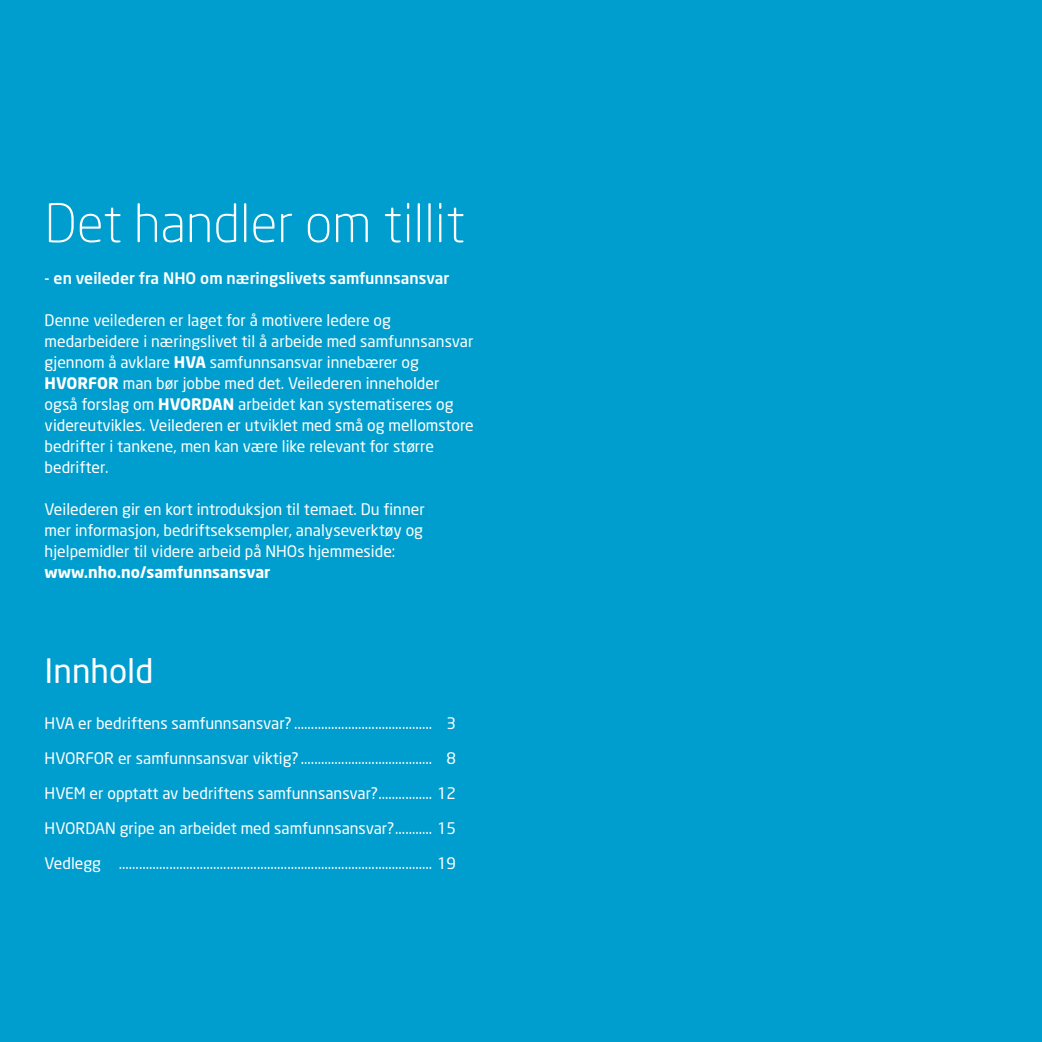
<style>
.page{position:relative;width:1042px;height:1042px;background:#009ece}
.page>*{position:absolute;margin:0;border:0;box-sizing:border-box;transform-origin:0 0}
.t1{font:300 52.5px "Neo Sans";color:#fff}
.t2{font:33.25px "Neo Sans";color:#fff}
.t3{font:15.75px/21px "Neo Sans";color:#fff}
.t4{font:500 15.75px "Neo Sans";color:#fff}
.t5{font:700 15.75px "Neo Sans";color:#fff}
.s1{font-weight:700}
</style>
<div class="page">
<h1 class="t1" style="left:45px;top:192px;width:422px">Det handler om tillit</h1>
<p class="t4" style="left:45px;top:268px;width:406px">- en veileder fra NHO om næringslivets samfunnsansvar</p>
<p class="t3" style="left:45px;top:310px;width:430px">Denne veilederen er laget for å motivere ledere og medarbeidere i næringslivet til å arbeide med samfunnsansvar gjennom å avklare <span class="s1">HVA</span> samfunnsansvar innebærer og <span class="s1">HVORFOR</span> man bør jobbe med det. Veilederen inneholder også forslag om <span class="s1">HVORDAN</span> arbeidet kan systematiseres og videreutvikles. Veilederen er utviklet med små og mellomstore bedrifter i tankene, men kan være like relevant for større bedrifter.</p>
<p class="t3" style="left:45px;top:499px;width:382px;text-align:justify">Veilederen gir en kort introduksjon til temaet. Du finner mer informasjon, bedriftseksempler, analyseverktøy og hjelpemidler til videre arbeid på NHOs hjemmeside:</p>
<p class="t5" style="left:45px;top:562px;width:227px">www.nho.no/samfunnsansvar</p>
<h2 class="t2" style="left:45px;top:651px;width:110px">Innhold</h2>
<p class="t3" style="left:45px;top:712px;width:413px">HVA er bedriftens samfunnsansvar? ......................................... 3</p>
<p class="t3" style="left:45px;top:747px;width:413px">HVORFOR er samfunnsansvar viktig? ....................................... 8</p>
<p class="t3" style="left:45px;top:782px;width:413px">HVEM er opptatt av bedriftens samfunnsansvar?................ 12</p>
<p class="t3" style="left:45px;top:817px;width:413px">HVORDAN gripe an arbeidet med samfunnsansvar?........... 15</p>
<p class="t3" style="left:45px;top:852px;width:413px">Vedlegg ............................................................................................. 19</p>
</div>
